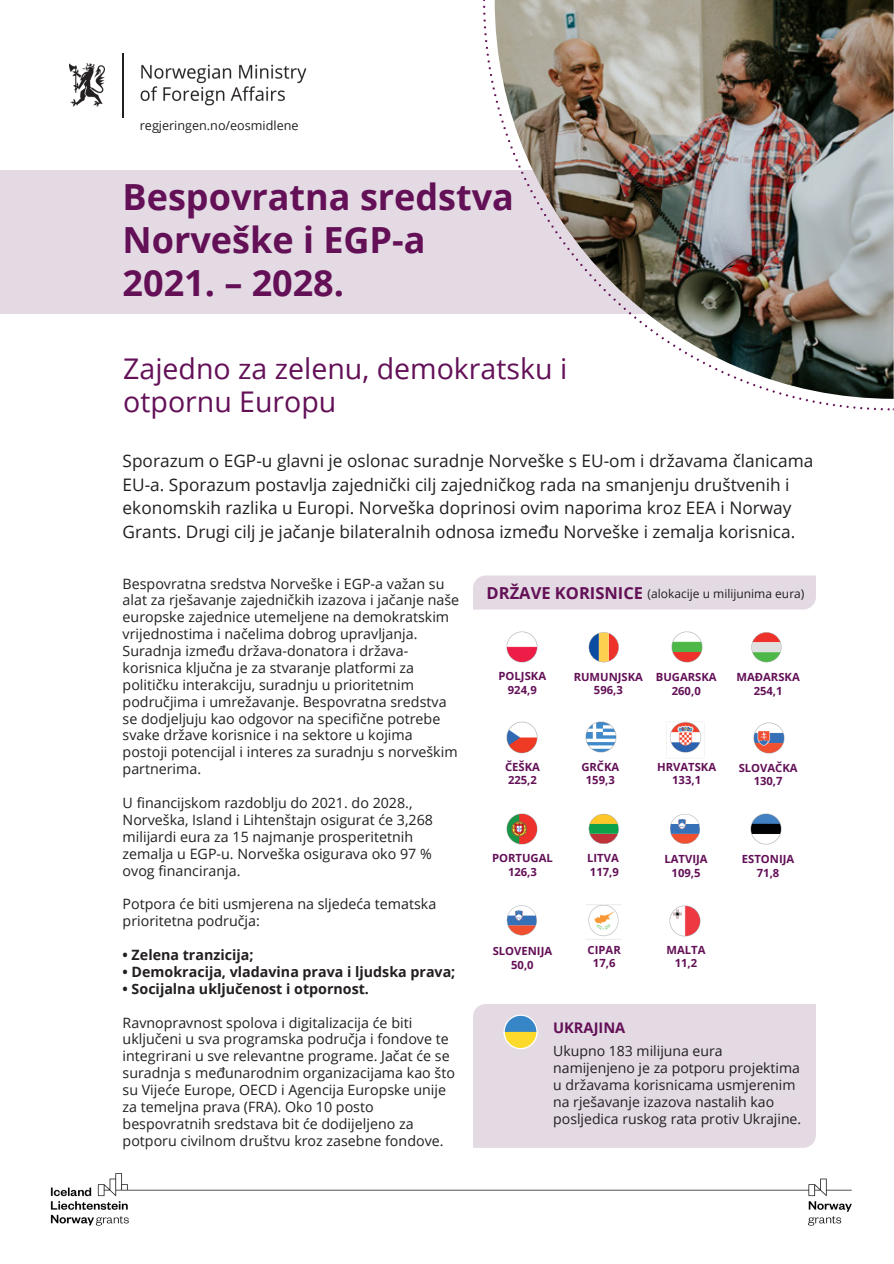
<style>
.page{position:relative;width:894px;height:1264px;background:#fff}
.page>*{position:absolute;margin:0;border:0;box-sizing:border-box;transform-origin:0 0}
.t1{font:700 36px/42.8px "Open Sans";color:#631057}
.t2{font:28.5px/33.8px "Open Sans";color:#631057}
.t3{font:17.25px/23.7px "Open Sans";color:#231f20}
.t4{font:700 16.5px "Open Sans";color:#631057}
.t5{font:700 14.55px "Open Sans";color:#631057}
.t6{font:14.25px/16.8px "Open Sans";color:#231f20}
.t7{font:700 14.25px "Open Sans";color:#231f20}
.t8{font:14.1px/16.8px "Open Sans";color:#231f20}
.t9{font:12.6px "Open Sans";color:#231f20}
.t10{font:12px "Open Sans";color:#231f20}
.t11{font:700 11.25px/13px "Open Sans";color:#631057;text-align:center}
</style>
<div class="page">
<img style="left:506px;top:721px;width:32px;height:33px">
<img style="left:506px;top:631px;width:32px;height:32px">
<svg style="left:506px;top:905px;width:30px;height:30px"></svg>
<img style="left:506px;top:813px;width:32px;height:32px">
<svg style="left:588px;top:813px;width:30px;height:31px"></svg>
<img style="left:586px;top:904px;width:35px;height:36px">
<img style="left:585px;top:721px;width:32px;height:32px">
<svg style="left:588px;top:632px;width:30px;height:30px"></svg>
<img style="left:671px;top:631px;width:32px;height:32px">
<svg style="left:670px;top:813px;width:29px;height:31px"></svg>
<img style="left:669px;top:905px;width:32px;height:32px">
<img style="left:666px;top:722px;width:39px;height:36px">
<img style="left:750px;top:813px;width:32px;height:32px">
<svg style="left:751px;top:632px;width:30px;height:30px"></svg>
<img style="left:753px;top:722px;width:32px;height:32px">
<div style="left:473px;top:1004px;width:342px;height:143px;background:#e3dae3"></div>
<svg style="left:503px;top:1014px;width:34px;height:35px"></svg>
<div style="left:0;top:171px;width:893px;height:143px;background:#e3dae3"></div>
<img style="left:494px;top:0;width:399px;height:399px">
<img style="left:70px;top:64px;width:35px;height:43px">
<hr style="left:122px;top:53px;width:1px;height:65px;background:#231f20">
<img style="left:140px;top:64px;width:167px;height:42px">
<div style="left:473px;top:575px;width:342px;height:34px;background:#e3dae3"></div>
<img style="left:51px;top:1173px;width:800px;height:52px">
<p class="t9" style="left:140px;top:116px;width:160px">regjeringen.no/eosmidlene</p>
<p class="t1" style="left:122px;top:175px;width:393px">Bespovratna sredstva<br>Norveške i EGP-a<br>2021. – 2028.</p>
<p class="t2" style="left:123px;top:350px;width:445px">Zajedno za zelenu, demokratsku i otpornu Europu</p>
<p class="t3" style="left:122px;top:448px;width:692px">Sporazum o EGP-u glavni je oslonac suradnje Norveške s EU-om i državama članicama EU-a. Sporazum postavlja zajednički cilj zajedničkog rada na smanjenju društvenih i ekonomskih razlika u Europi. Norveška doprinosi ovim naporima kroz EEA i Norway Grants. Drugi cilj je jačanje bilateralnih odnosa između Norveške i zemalja korisnica.</p>
<p class="t6" style="left:122px;top:574px;width:338px">Bespovratna sredstva Norveške i EGP-a važan su alat za rješavanje zajedničkih izazova i jačanje naše europske zajednice utemeljene na demokratskim vrijednostima i načelima dobrog upravljanja.<br>Suradnja između država-donatora i država&shy;korisnica ključna je za stvaranje platformi za političku interakciju, suradnju u prioritetnim područjima i umrežavanje. Bespovratna sredstva se dodjeljuju kao odgovor na specifične potrebe svake države korisnice i na sektore u kojima postoji potencijal i interes za suradnju s norveškim partnerima.</p>
<p class="t6" style="left:122px;top:794px;width:312px">U financijskom razdoblju do 2021. do 2028., Norveška, Island i Lihtenštajn osigurat će 3,268 milijardi eura za 15 najmanje prosperitetnih zemalja u EGP-u. Norveška osigurava oko 97 % ovog financiranja.</p>
<p class="t6" style="left:122px;top:895px;width:315px">Potpora će biti usmjerena na sljedeća tematska prioritetna područja:</p>
<p class="t7" style="left:122px;top:944px;width:132px">• Zelena tranzicija;</p>
<p class="t7" style="left:122px;top:961px;width:334px">• Demokracija, vladavina prava i ljudska prava;</p>
<p class="t7" style="left:122px;top:978px;width:248px">• Socijalna uključenost i otpornost.</p>
<p class="t6" style="left:122px;top:1013px;width:334px">Ravnopravnost spolova i digitalizacija će biti uključeni u sva programska područja i fondove te integrirani u sve relevantne programe. Jačat će se suradnja s međunarodnim organizacijama kao što su Vijeće Europe, OECD i Agencija Europske unije za temeljna prava (FRA). Oko 10 posto bespovratnih sredstava bit će dodijeljeno za potporu civilnom društvu kroz zasebne fondove.</p>
<p class="t4" style="left:486px;top:581px;width:158px">DRŽAVE KORISNICE</p>
<p class="t10" style="left:647px;top:585px;width:158px">(alokacije u milijunima eura)</p>
<p class="t11" style="left:498px;top:669px;width:49px">POLJSKA<br>924,9</p>
<p class="t11" style="left:505px;top:760px;width:36px;text-align:left">ČEŠKA<br>225,2</p>
<p class="t11" style="left:573px;top:670px;width:71px">RUMUNJSKA<br>596,3</p>
<p class="t11" style="left:655px;top:670px;width:62px;line-height:13.5px">BUGARSKA<br>260,0</p>
<p class="t11" style="left:736px;top:670px;width:65px;line-height:13.5px">MAĐARSKA<br>254,1</p>
<p class="t11" style="left:581px;top:759px;width:39px">GRČKA<br>159,3</p>
<p class="t11" style="left:657px;top:760px;width:61px">HRVATSKA<br>133,1</p>
<p class="t11" style="left:738px;top:760px;width:60px;line-height:13.5px">SLOVAČKA<br>130,7</p>
<p class="t11" style="left:492px;top:851px;width:62px">PORTUGAL<br>126,3</p>
<p class="t11" style="left:587px;top:851px;width:33px">LITVA</p>
<p class="t11" style="left:589px;top:864px;width:30px">117,9</p>
<p class="t11" style="left:664px;top:852px;width:45px;line-height:13.5px">LATVIJA<br>109,5</p>
<p class="t11" style="left:741px;top:852px;width:54px;line-height:13.5px">ESTONIJA<br>71,8</p>
<p class="t11" style="left:492px;top:944px;width:61px;line-height:13.5px">SLOVENIJA<br>50,0</p>
<p class="t11" style="left:587px;top:943px;width:35px">CIPAR<br>17,6</p>
<h5 class="t5" style="left:553px;top:1017px;width:74px">UKRAJINA</h5>
<p class="t11" style="left:666px;top:943px;width:40px">MALTA<br>11,2</p>
<p class="t8" style="left:553px;top:1042px;width:249px">Ukupno 183 milijuna eura namijenjeno je za potporu projektima u državama korisnicama usmjerenim na rješavanje izazova nastalih kao posljedica ruskog rata protiv Ukrajine.</p>
</div>
